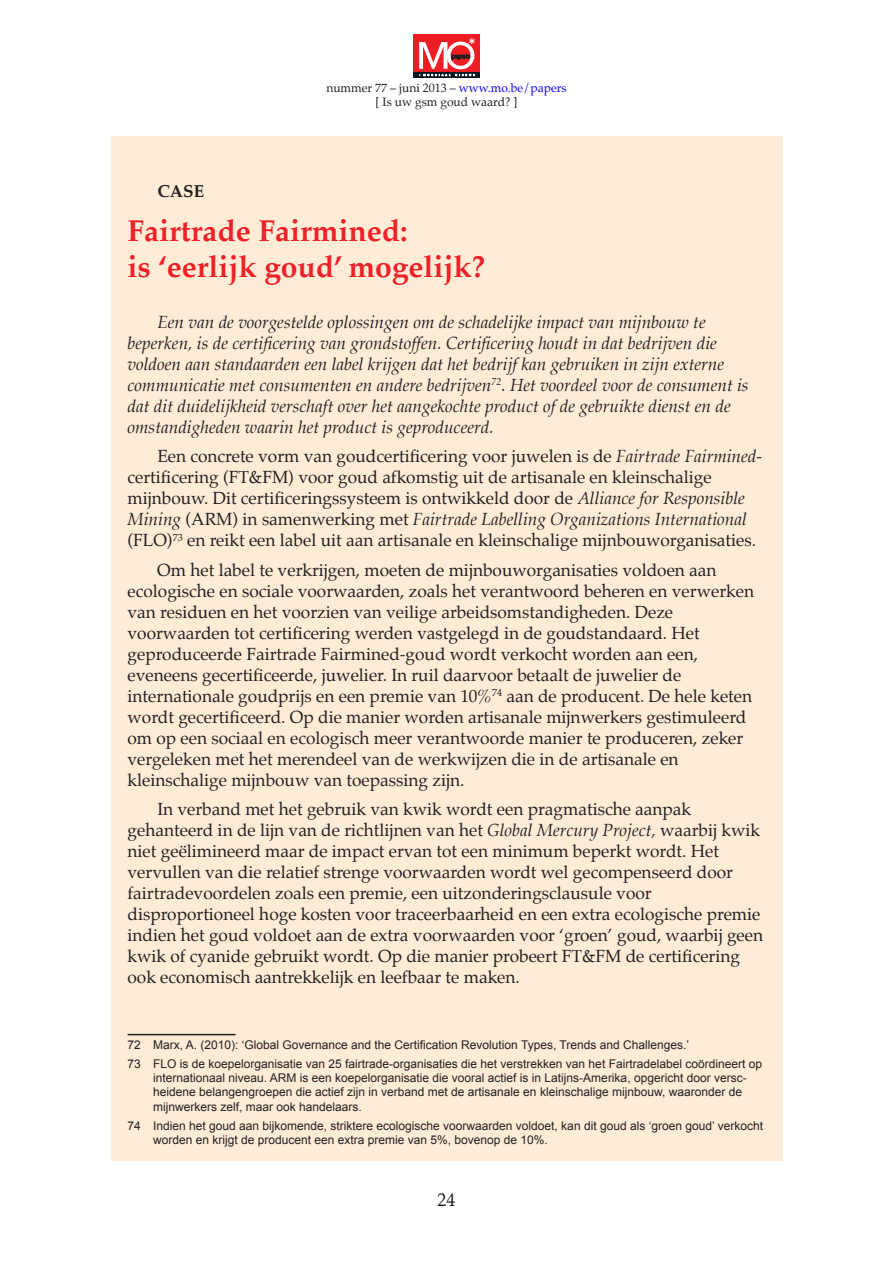
<style>
.page{position:relative;width:893px;height:1263px;background:#fff}
.page>*{position:absolute;margin:0;border:0;box-sizing:border-box;transform-origin:0 0}
.MO_hoofdstuk{font:700 30px/36px "Palatino";color:#ed2127}
.t1{font:18px "Palatino";color:#231f20}
.MO_tekst{font:17.25px/21px "Palatino";color:#231f20}
.MO_tekst-2{font:italic 17.25px/21px "Palatino";color:#231f20}
.MO_tekst-3{font:700 17.25px "Palatino";color:#231f20}
.MO_voetnoot{font:12px/14.4px "Arial";color:#231f20}
.t2{font:12px/14.4px "Palatino";color:#231f20;text-align:center}
.s1{color:#1000fa}
.s2{font-style:italic}
</style>
<div class="page">
<div style="left:413px;top:34px;width:67px;height:44px;background:#ee1d23"></div>
<svg style="left:414px;top:72px;width:66px;height:6px"></svg>
<svg style="left:419px;top:38px;width:56px;height:38px"></svg>
<div style="left:111px;top:136px;width:671px;height:1025px;background:#feecd7"></div>
<hr style="left:128px;top:1034px;width:108px;height:1px;background:#231f20">
<p class="t2" style="left:326px;top:82px;width:242px">nummer 77 – juni 2013 – <span class="s1">www.mo.be/papers </span>[ Is uw gsm goud waard? ]</p>
<p class="MO_tekst-3" style="left:157px;top:180px;width:48px">CASE</p>
<p class="MO_hoofdstuk" style="left:128px;top:216px;width:359px">Fairtrade Fairmined:<br>is ‘eerlijk goud’ mogelijk?</p>
<p class="MO_tekst-2" style="left:128px;top:313px;width:622px;text-indent:30px">Een van de voorgestelde oplossingen om de schadelijke impact van mijnbouw te beperken, is de certificering van grondstoffen. Certificering houdt in dat bedrijven die voldoen aan standaarden een label krijgen dat het bedrijf kan gebruiken in zijn externe communicatie met consumenten en andere bedrijven<sup>72</sup>. Het voordeel voor de consument is dat dit duidelijkheid verschaft over het aangekochte product of de gebruikte dienst en de omstandigheden waarin het product is geproduceerd.</p>
<p class="MO_tekst" style="left:128px;top:447px;width:636px;text-indent:30px">Een concrete vorm van goudcertificering voor juwelen is de <span class="s2">Fairtrade Fairmined&shy;</span>certificering (FT&amp;FM) voor goud afkomstig uit de artisanale en kleinschalige mijnbouw. Dit certificeringssysteem is ontwikkeld door de <span class="s2">Alliance for Responsible Mining</span> (ARM) in samenwerking met <span class="s2">Fairtrade Labelling Organizations International </span>(FLO)<sup>73</sup> en reikt een label uit aan artisanale en kleinschalige mijnbouworganisaties.</p>
<p class="MO_tekst" style="left:128px;top:561px;width:628px;text-indent:30px">Om het label te verkrijgen, moeten de mijnbouworganisaties voldoen aan ecologische en sociale voorwaarden, zoals het verantwoord beheren en verwerken van residuen en het voorzien van veilige arbeidsomstandigheden. Deze voorwaarden tot certificering werden vastgelegd in de goudstandaard. Het geproduceerde Fairtrade Fairmined-goud wordt verkocht worden aan een, eveneens gecertificeerde, juwelier. In ruil daarvoor betaalt de juwelier de internationale goudprijs en een premie van 10%<sup>74</sup> aan de producent. De hele keten wordt gecertificeerd. Op die manier worden artisanale mijnwerkers gestimuleerd om op een sociaal en ecologisch meer verantwoorde manier te produceren, zeker vergeleken met het merendeel van de werkwijzen die in de artisanale en kleinschalige mijnbouw van toepassing zijn.</p>
<p class="MO_tekst" style="left:128px;top:800px;width:637px;text-indent:30px">In verband met het gebruik van kwik wordt een pragmatische aanpak gehanteerd in de lijn van de richtlijnen van het <span class="s2">Global Mercury Project,</span> waarbij kwik niet geëlimineerd maar de impact ervan tot een minimum beperkt wordt. Het vervullen van die relatief strenge voorwaarden wordt wel gecompenseerd door fairtradevoordelen zoals een premie, een uitzonderingsclausule voor disproportioneel hoge kosten voor traceerbaarheid en een extra ecologische premie indien het goud voldoet aan de extra voorwaarden voor ‘groen’ goud, waarbij geen kwik of cyanide gebruikt wordt. Op die manier probeert FT&amp;FM de certificering ook economisch aantrekkelijk en leefbaar te maken.</p>
<p class="MO_voetnoot" style="left:128px;top:1037px;width:563px">72 Marx, A. (2010): ‘Global Governance and the Certification Revolution Types, Trends and Challenges.’</p>
<p class="MO_voetnoot" style="left:153px;top:1056px;width:610px;text-indent:-26px">73 FLO is de koepelorganisatie van 25 fairtrade-organisaties die het verstrekken van het Fairtradelabel coördineert op internationaal niveau. ARM is een koepelorganisatie die vooral actief is in Latijns-Amerika, opgericht door versc&shy;heidene belangengroepen die actief zijn in verband met de artisanale en kleinschalige mijnbouw, waaronder de mijnwerkers zelf, maar ook handelaars.</p>
<p class="MO_voetnoot" style="left:153px;top:1118px;width:611px;text-indent:-26px">74 Indien het goud aan bijkomende, striktere ecologische voorwaarden voldoet, kan dit goud als ‘groen goud’ verkocht worden en krijgt de producent een extra premie van 5%, bovenop de 10%.</p>
<p class="t1" style="left:437px;top:1187px;width:19px">24</p>
</div>
